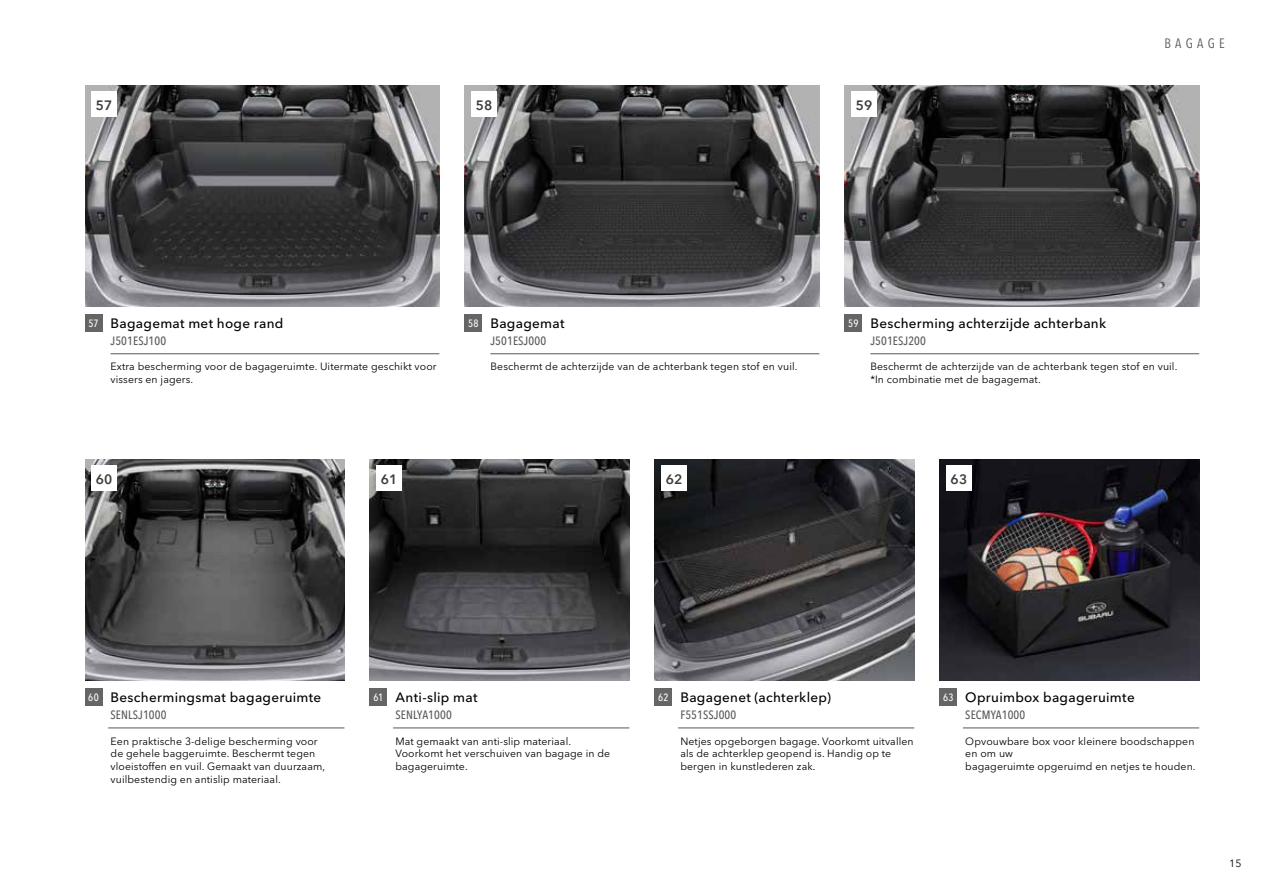
<style>
.page{position:relative;width:1263px;height:893px;background:#fff}
.page>*{position:absolute;margin:0;border:0;box-sizing:border-box;transform-origin:0 0}
.t1{font:500 13.5px "Avenir Next LT Pro";letter-spacing:.02em;color:#000}
.t2{font:600 13.5px "Avenir Next LT Pro";letter-spacing:.01em;color:#3f3b3a}
.t3{font:condensed 13.5px "Avenir Next LT Pro";letter-spacing:.31em;color:#5a5757}
.t4{font:500 condensed 12px "Avenir Next LT Pro";letter-spacing:.01em;color:#5a5757}
.t5{font:10.5px/12.8px "Avenir Next LT Pro";letter-spacing:.01em;color:#000}
.t6{font:500 condensed 10.5px "Avenir Next LT Pro";letter-spacing:.02em;color:#fff}
</style>
<div class="page">
<img style="left:85px;top:459px;width:259px;height:221px">
<img style="left:85px;top:85px;width:354px;height:221px">
<img style="left:465px;top:85px;width:354px;height:221px">
<img style="left:845px;top:85px;width:354px;height:221px">
<img style="left:940px;top:459px;width:259px;height:221px">
<img style="left:370px;top:459px;width:259px;height:221px">
<img style="left:655px;top:459px;width:259px;height:221px">
<hr style="left:870px;top:353px;width:329px;height:1px;background:#5a5757">
<hr style="left:393px;top:728px;width:236px;height:1px;background:#5a5757">
<hr style="left:678px;top:728px;width:236px;height:1px;background:#5a5757">
<hr style="left:490px;top:353px;width:329px;height:1px;background:#5a5757">
<hr style="left:111px;top:353px;width:328px;height:1px;background:#5a5757">
<hr style="left:963px;top:728px;width:236px;height:1px;background:#5a5757">
<hr style="left:108px;top:728px;width:236px;height:1px;background:#5a5757">
<div style="left:85px;top:315px;width:17px;height:17px;background:#666565"></div>
<div style="left:845px;top:315px;width:17px;height:17px;background:#666565"></div>
<div style="left:655px;top:689px;width:17px;height:17px;background:#666565"></div>
<div style="left:465px;top:315px;width:17px;height:17px;background:#666565"></div>
<div style="left:940px;top:689px;width:17px;height:17px;background:#666565"></div>
<div style="left:370px;top:689px;width:17px;height:17px;background:#666565"></div>
<div style="left:85px;top:689px;width:17px;height:17px;background:#666565"></div>
<div style="left:91px;top:91px;width:26px;height:26px;background:#fff"></div>
<div style="left:471px;top:91px;width:26px;height:26px;background:#fff"></div>
<div style="left:851px;top:91px;width:26px;height:26px;background:#fff"></div>
<div style="left:376px;top:466px;width:26px;height:25px;background:#fff"></div>
<div style="left:661px;top:466px;width:26px;height:25px;background:#fff"></div>
<div style="left:946px;top:466px;width:26px;height:25px;background:#fff"></div>
<div style="left:91px;top:466px;width:26px;height:25px;background:#fff"></div>
<p class="t2" style="left:96px;top:97px;width:18px">57</p>
<p class="t2" style="left:476px;top:97px;width:18px">58</p>
<p class="t2" style="left:856px;top:97px;width:18px">59</p>
<p class="t3" style="left:1164px;top:36px;width:62px">BAGAGE</p>
<p class="t1" style="left:111px;top:315px;width:174px">Bagagemat met hoge rand</p>
<p class="t4" style="left:111px;top:334px;width:57px">J501ESJ100</p>
<p class="t5" style="left:111px;top:360px;width:328px">Extra bescherming voor de bagageruimte. Uitermate geschikt voor vissers en jagers.</p>
<p class="t1" style="left:490px;top:315px;width:76px">Bagagemat</p>
<p class="t4" style="left:490px;top:334px;width:57px">J501ESJ000</p>
<p class="t5" style="left:490px;top:360px;width:309px">Beschermt de achterzijde van de achterbank tegen stof en vuil.</p>
<p class="t6" style="left:88px;top:317px;width:12px">57</p>
<p class="t6" style="left:848px;top:317px;width:12px">59</p>
<p class="t6" style="left:468px;top:317px;width:12px">58</p>
<p class="t1" style="left:870px;top:315px;width:237px">Bescherming achterzijde achterbank</p>
<p class="t4" style="left:870px;top:334px;width:57px">J501ESJ200</p>
<p class="t5" style="left:870px;top:360px;width:309px">Beschermt de achterzijde van de achterbank tegen stof en vuil. *In combinatie met de bagagemat.</p>
<p class="t2" style="left:96px;top:471px;width:18px">60</p>
<p class="t2" style="left:381px;top:471px;width:18px">61</p>
<p class="t2" style="left:666px;top:471px;width:18px">62</p>
<p class="t2" style="left:951px;top:471px;width:18px">63</p>
<p class="t1" style="left:111px;top:690px;width:212px">Beschermingsmat bagageruimte</p>
<p class="t4" style="left:111px;top:708px;width:57px">SENLSJ1000</p>
<p class="t5" style="left:111px;top:734px;width:216px">Een praktische 3-delige bescherming voor de gehele baggeruimte. Beschermt tegen vloeistoffen en vuil. Gemaakt van duurzaam, vuilbestendig en antislip materiaal.</p>
<p class="t1" style="left:395px;top:690px;width:83px">Anti-slip mat</p>
<p class="t4" style="left:395px;top:708px;width:58px">SENLYA1000</p>
<p class="t5" style="left:395px;top:734px;width:216px">Mat gemaakt van anti-slip materiaal.<br>Voorkomt het verschuiven van bagage in de bagageruimte.</p>
<p class="t1" style="left:680px;top:690px;width:152px">Bagagenet (achterklep)</p>
<p class="t4" style="left:680px;top:708px;width:57px">F551SSJ000</p>
<p class="t5" style="left:680px;top:734px;width:235px">Netjes opgeborgen bagage. Voorkomt uitvallen als de achterklep geopend is. Handig op te bergen in kunstlederen zak.</p>
<p class="t6" style="left:88px;top:691px;width:12px">60</p>
<p class="t6" style="left:374px;top:691px;width:11px">61</p>
<p class="t6" style="left:943px;top:691px;width:12px">63</p>
<p class="t6" style="left:658px;top:691px;width:12px">62</p>
<p class="t1" style="left:965px;top:690px;width:171px">Opruimbox bagageruimte</p>
<p class="t4" style="left:965px;top:708px;width:61px">SECMYA1000</p>
<p class="t5" style="left:965px;top:734px;width:232px">Opvouwbare box voor kleinere boodschappen en om uw<br>bagageruimte opgeruimd en netjes te houden.</p>
<p class="t5" style="left:1229px;top:857px;width:14px">15</p>
</div>
